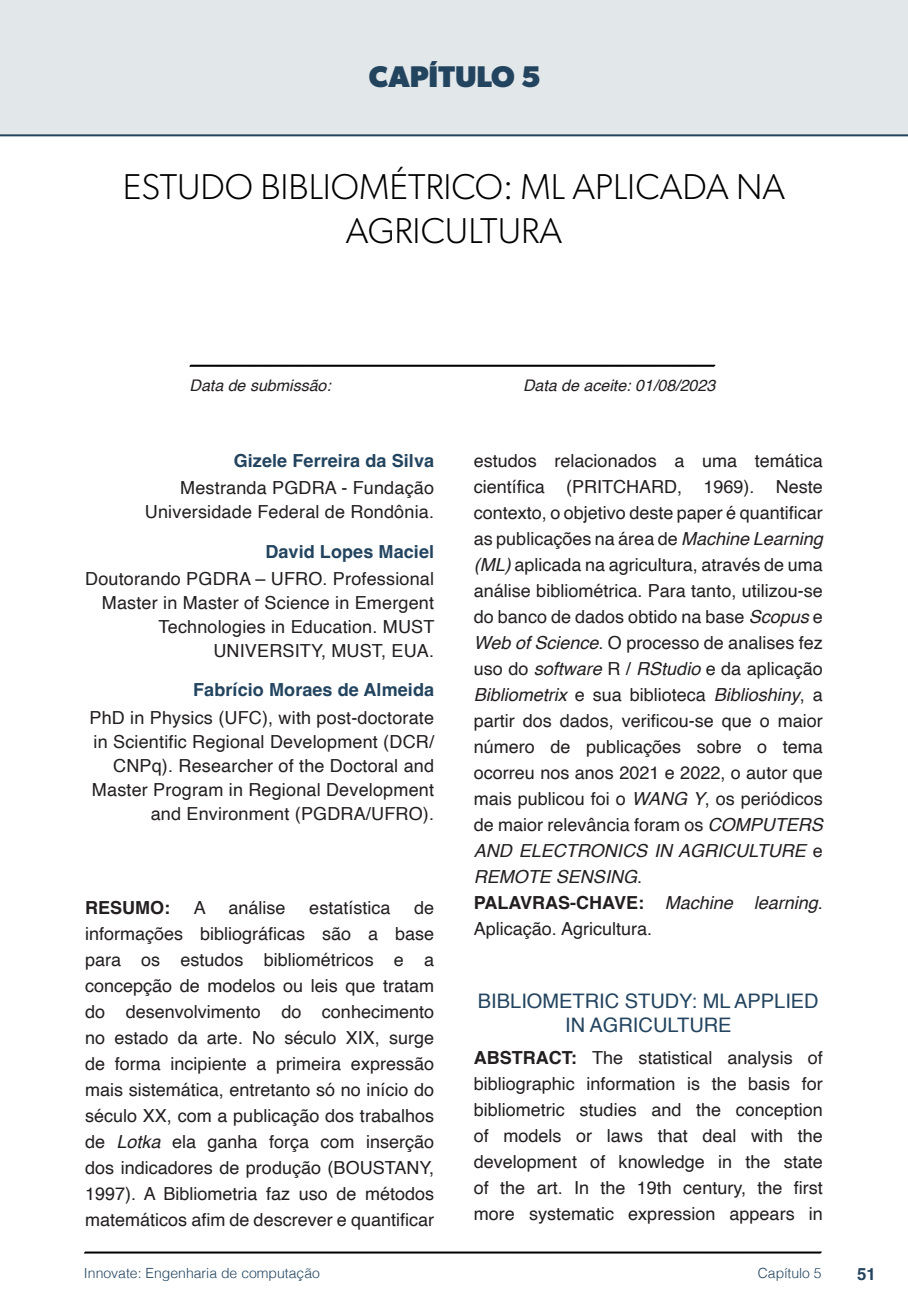
<style>
.page{position:relative;width:908px;height:1304px;background:#fff}
.page>*{position:absolute;margin:0;border:0;box-sizing:border-box;transform-origin:0 0}
.nome_artigos{font:300 36px/44px "Gibson";color:#000;text-align:center}
.capítulos{font:700 30px "Gibson";color:#23445f}
.título_Inglês{font:20px/24px "Helvetica";color:#23445f;text-align:center}
.Resumos_e_PC_TXT{font:18px/26px "Helvetica";color:#231f20;text-align:justify}
.info_autores{font:18px/24px "Helvetica";letter-spacing:.01em;color:#231f20;text-align:right}
.nome_autores{font:700 18px "Helvetica";letter-spacing:.005em;color:#23445f}
.Resumos_e_PC_TXT-2{font:700 18px "Helvetica";color:#231f20}
.t1{font:700 16.8px "Helvetica";color:#23445f}
.data{font:italic 16px "Helvetica";color:#231f20}
.t2{font:300 14px "Helvetica";color:#23445f}
.s1{font-style:italic}
.s2{font-weight:700}
</style>
<div class="page">
<svg style="left:84px;top:1251px;width:737px;height:3px;background:#515151"></svg>
<div style="left:0;top:0;width:907px;height:136px;background:#e2e7e9"></div>
<svg style="left:189px;top:364px;width:526px;height:3px;background:#4f4f4f"></svg>
<div style="left:44px;top:72px;width:68px;height:61px;background:#e2e7e9"></div>
<p class="capítulos" style="left:369px;top:58px;width:173px">CAPÍTULO 5</p>
<p class="nome_artigos" style="left:123px;top:164px;width:663px">ESTUDO BIBLIOMÉTRICO: ML APLICADA NA<br>AGRICULTURA</p>
<p class="data" style="left:189px;top:373px;width:143px">Data de submissão:</p>
<p class="data" style="left:523px;top:373px;width:194px">Data de aceite: 01/08/2023</p>
<p class="nome_autores" style="left:234px;top:450px;width:202px">Gizele Ferreira da Silva</p>
<p class="info_autores" style="left:145px;top:477px;width:290px">Mestranda PGDRA - Fundação<br>Universidade Federal de Rondônia.</p>
<p class="nome_autores" style="left:265px;top:540px;width:170px">David Lopes Maciel</p>
<p class="info_autores" style="left:85px;top:567px;width:350px">Doutorando PGDRA – UFRO. Professional Master in Master of Science in Emergent Technologies in Education. MUST UNIVERSITY, MUST, EUA.</p>
<p class="nome_autores" style="left:193px;top:679px;width:242px">Fabrício Moraes de Almeida</p>
<p class="info_autores" style="left:89px;top:706px;width:346px">PhD in Physics (UFC), with post-doctorate in Scientific Regional Development (DCR/ CNPq). Researcher of the Doctoral and Master Program in Regional Development and Environment (PGDRA/UFRO).</p>
<p class="Resumos_e_PC_TXT-2" style="left:85px;top:896px;width:86px">RESUMO:</p>
<p class="Resumos_e_PC_TXT" style="left:194px;top:895px;width:14px">A</p>
<p class="Resumos_e_PC_TXT" style="left:228px;top:895px;width:59px">análise</p>
<p class="Resumos_e_PC_TXT" style="left:309px;top:895px;width:83px">estatística</p>
<p class="Resumos_e_PC_TXT" style="left:85px;top:895px;width:350px;text-indent:329px">de informações bibliográficas são a base para os estudos bibliométricos e a concepção de modelos ou leis que tratam do desenvolvimento do conhecimento no estado da arte. No século XIX, surge de forma incipiente a primeira expressão mais sistemática, entretanto só no início do século XX, com a publicação dos trabalhos de <span class="s1">Lotka</span> ela ganha força com inserção dos indicadores de produção (BOUSTANY, 1997). A Bibliometria faz uso de métodos matemáticos afim de descrever e quantificar</p>
<p class="Resumos_e_PC_TXT" style="left:473px;top:448px;width:350px">estudos relacionados a uma temática científica (PRITCHARD, 1969). Neste contexto, o objetivo deste paper é quantificar as publicações na área de <span class="s1">Machine Learning (ML)</span> aplicada na agricultura, através de uma análise bibliométrica. Para tanto, utilizou-se do banco de dados obtido na base <span class="s1">Scopus</span> e <span class="s1">Web of Science</span>. O processo de analises fez uso do <span class="s1">software</span> R / <span class="s1">RStudio</span> e da aplicação <span class="s1">Bibliometrix</span> e sua biblioteca <span class="s1">Biblioshiny</span>, a partir dos dados, verificou-se que o maior número de publicações sobre o tema ocorreu nos anos 2021 e 2022, o autor que mais publicou foi o <span class="s1">WANG Y</span>, os periódicos de maior relevância foram os <span class="s1">COMPUTERS AND ELECTRONICS IN AGRICULTURE</span> e <span class="s1">REMOTE SENSING</span>.</p>
<p class="Resumos_e_PC_TXT" style="left:473px;top:890px;width:350px"><span class="s2">PALAVRAS-CHAVE:</span> <span class="s1">Machine learning</span>.<br>Aplicação. Agricultura.</p>
<p class="título_Inglês" style="left:477px;top:990px;width:342px">BIBLIOMETRIC STUDY: ML APPLIED<br>IN AGRICULTURE</p>
<p class="Resumos_e_PC_TXT" style="left:473px;top:1045px;width:350px"><span class="s2">ABSTRACT:</span> The statistical analysis of bibliographic information is the basis for bibliometric studies and the conception of models or laws that deal with the development of knowledge in the state of the art. In the 19th century, the first more systematic expression appears in</p>
<p class="t2" style="left:84px;top:1261px;width:237px">Innovate: Engenharia de computação</p>
<p class="t2" style="left:757px;top:1261px;width:65px">Capítulo 5</p>
<p class="t1" style="left:856px;top:1264px;width:20px">51</p>
</div>
